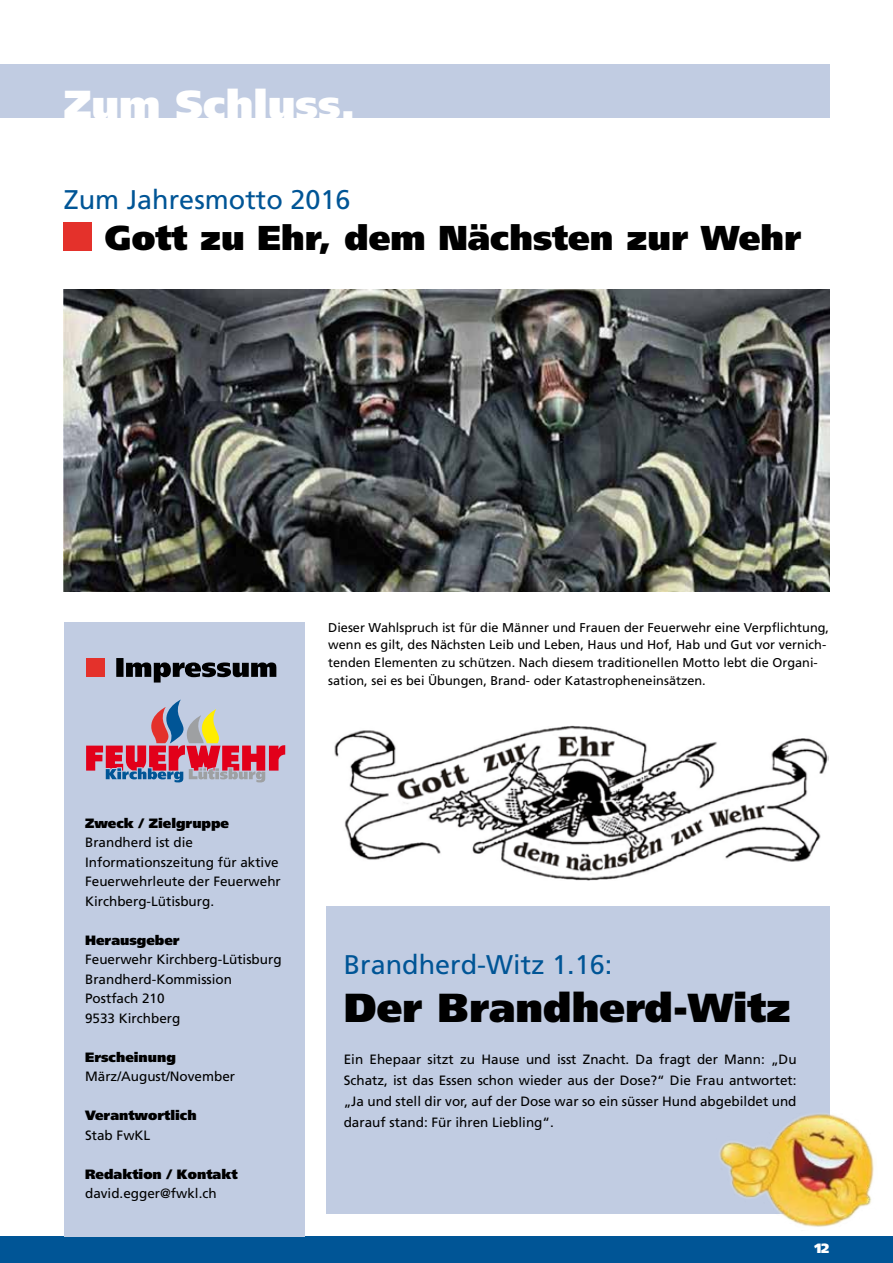
<style>
.page{position:relative;width:893px;height:1263px;background:#fff}
.page>*{position:absolute;margin:0;border:0;box-sizing:border-box;transform-origin:0 0}
.t1{font:900 40.5px "Frutiger";color:#000}
.t2{font:900 40.5px "Frutiger";color:#fff}
.t3{font:900 34.5px "Frutiger";color:#000}
.t4{font:27px "Frutiger";color:#005596}
.t5{font:13.5px/19.5px "Frutiger";color:#000}
.t6{font:900 13.5px "Frutiger";color:#000}
.t7{font:900 13.5px "Frutiger";color:#fff}
.t8{font:12.75px/17.9px "Frutiger";color:#000}
</style>
<div class="page">
<div style="left:0;top:1236px;width:893px;height:27px;background:#005596"></div>
<div style="left:0;top:64px;width:829px;height:53px;background:#c1cce2"></div>
<div style="left:64px;top:622px;width:241px;height:614px;background:#c1cce2"></div>
<svg style="left:86px;top:699px;width:199px;height:83px"></svg>
<svg style="left:116px;top:658px;width:160px;height:24px"></svg>
<div style="left:86px;top:658px;width:19px;height:19px;background:#e4312b"></div>
<div style="left:64px;top:222px;width:28px;height:28px;background:#e4312b"></div>
<div style="left:326px;top:907px;width:503px;height:307px;background:#c1cce2"></div>
<img style="left:719px;top:1107px;width:155px;height:120px">
<img style="left:64px;top:289px;width:765px;height:303px">
<img style="left:334px;top:725px;width:494px;height:155px">
<h1 class="t2" style="left:64px;top:80px;width:293px">Zum Schluss.</h1>
<h3 class="t4" style="left:64px;top:184px;width:288px">Zum Jahresmotto 2016</h3>
<h2 class="t3" style="left:105px;top:217px;width:698px">Gott zu Ehr, dem Nächsten zur Wehr</h2>
<p class="t8" style="left:328px;top:618px;width:502px">Dieser Wahlspruch ist für die Männer und Frauen der Feuerwehr eine Verpflichtung, wenn es gilt, des Nächsten Leib und Leben, Haus und Hof, Hab und Gut vor vernich&shy;tenden Elementen zu schützen. Nach diesem traditionellen Motto lebt die Organi&shy;sation, sei es bei Übungen, Brand- oder Katastropheneinsätzen.</p>
<p class="t6" style="left:85px;top:815px;width:146px">Zweck / Zielgruppe</p>
<p class="t5" style="left:85px;top:832px;width:197px">Brandherd ist die<br>Informationszeitung für aktive<br>Feuerwehrleute der Feuerwehr<br>Kirchberg-Lütisburg.</p>
<p class="t6" style="left:85px;top:931px;width:96px">Herausgeber</p>
<p class="t5" style="left:85px;top:949px;width:198px">Feuerwehr Kirchberg-Lütisburg<br>Brandherd-Kommission<br>Postfach 210<br>9533 Kirchberg</p>
<p class="t6" style="left:85px;top:1048px;width:92px">Erscheinung</p>
<p class="t5" style="left:85px;top:1066px;width:152px">März/August/November</p>
<p class="t6" style="left:85px;top:1107px;width:113px">Verantwortlich</p>
<p class="t5" style="left:85px;top:1125px;width:67px">Stab FwKL</p>
<p class="t6" style="left:85px;top:1165px;width:154px">Redaktion / Kontakt</p>
<p class="t5" style="left:85px;top:1183px;width:133px">david.egger@fwkl.ch</p>
<h3 class="t4" style="left:344px;top:948px;width:270px">Brandherd-Witz 1.16:</h3>
<h1 class="t1" style="left:344px;top:983px;width:449px">Der Brandherd-Witz</h1>
<p class="t5" style="left:344px;top:1049px;width:454px;line-height:21px;text-align:justify">Ein Ehepaar sitzt zu Hause und isst Znacht. Da fragt der Mann: „Du Schatz, ist das Essen schon wieder aus der Dose?“ Die Frau antwortet: „Ja und stell dir vor, auf der Dose war so ein süsser Hund abgebildet und darauf stand: Für ihren Liebling“.</p>
<p class="t7" style="left:815px;top:1240px;width:16px">12</p>
</div>
